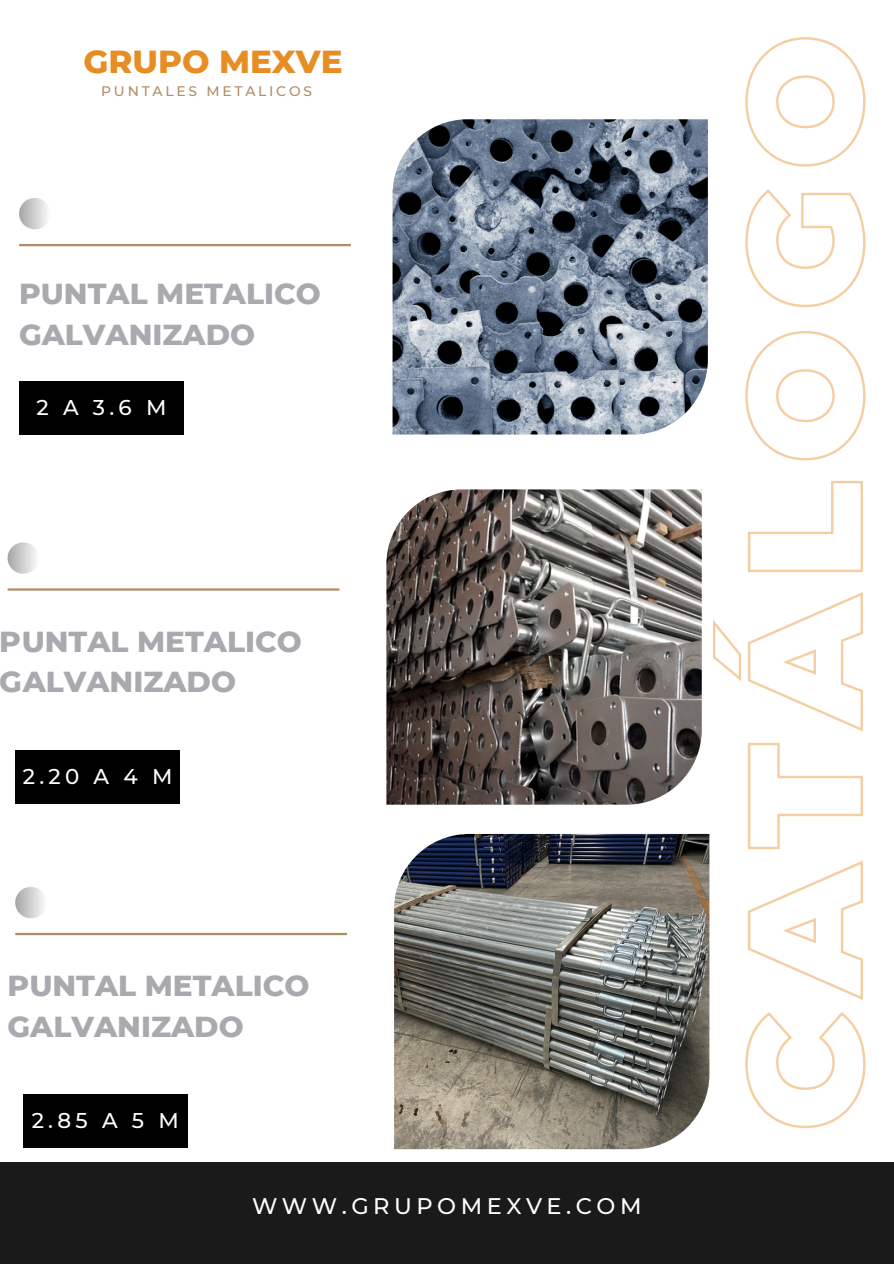
<style>
.page{position:relative;width:894px;height:1264px;background:#fff}
.page>*{position:absolute;margin:0;border:0;box-sizing:border-box;transform-origin:0 0}
.t1{font:800 32.55px "Montserrat";color:#e68d24}
.t2{font:800 29.55px/40.5px "Montserrat";color:#a9a9af}
.t3{font:500 22.5px "Montserrat";letter-spacing:.2em;color:#fff}
.t4{font:500 21.3px "Montserrat";letter-spacing:.67em;color:#fff}
.t5{font:500 13.8px "Montserrat";letter-spacing:.2em;color:#b08d64}
</style>
<div class="page">
<div style="left:0;top:1162px;width:893px;height:101px;background:#1a1a1a"></div>
<img style="left:392px;top:119px;width:315px;height:315px">
<hr style="left:19px;top:244px;width:332px;height:2px;background:#b08d64">
<svg style="left:19px;top:198px;width:31px;height:31px"></svg>
<hr style="left:8px;top:588px;width:331px;height:2px;background:#b08d64">
<svg style="left:8px;top:542px;width:31px;height:31px"></svg>
<div style="left:15px;top:750px;width:165px;height:53px;background:#000"></div>
<img style="left:386px;top:489px;width:315px;height:315px">
<div style="left:19px;top:381px;width:165px;height:53px;background:#000"></div>
<svg style="left:713px;top:37px;width:153px;height:1092px"></svg>
<hr style="left:15px;top:932px;width:332px;height:3px;background:#b08d64">
<div style="left:15px;top:886px;width:32px;height:32px;background:linear-gradient(to right,#a8a8a8,#fafafa);border-radius:50%"></div>
<div style="left:23px;top:1094px;width:165px;height:54px;background:#000"></div>
<img style="left:394px;top:834px;width:315px;height:315px">
<p class="t1" style="left:83px;top:41px;width:260px">GRUPO MEXVE</p>
<h3 class="t5" style="left:101px;top:82px;width:212px">PUNTALES METALICOS</h3>
<h2 class="t2" style="left:19px;top:273px;width:303px">PUNTAL METALICO<br>GALVANIZADO</h2>
<h2 class="t4" style="left:36px;top:394px;width:131px">2A3.6M</h2>
<h3 class="t2" style="left:0;top:621px;width:303px">PUNTAL METALICO<br>GALVANIZADO</h3>
<p class="t4" style="left:23px;top:763px;width:151px">2.20 A 4 M</p>
<h1 class="t2" style="left:8px;top:965px;width:303px">PUNTAL METALICO<br>GALVANIZADO</h1>
<h3 class="t4" style="left:32px;top:1107px;width:148px">2.85 A 5 M</h3>
<h2 class="t3" style="left:252px;top:1192px;width:391px">WWW.GRUPOMEXVE.COM</h2>
</div>
